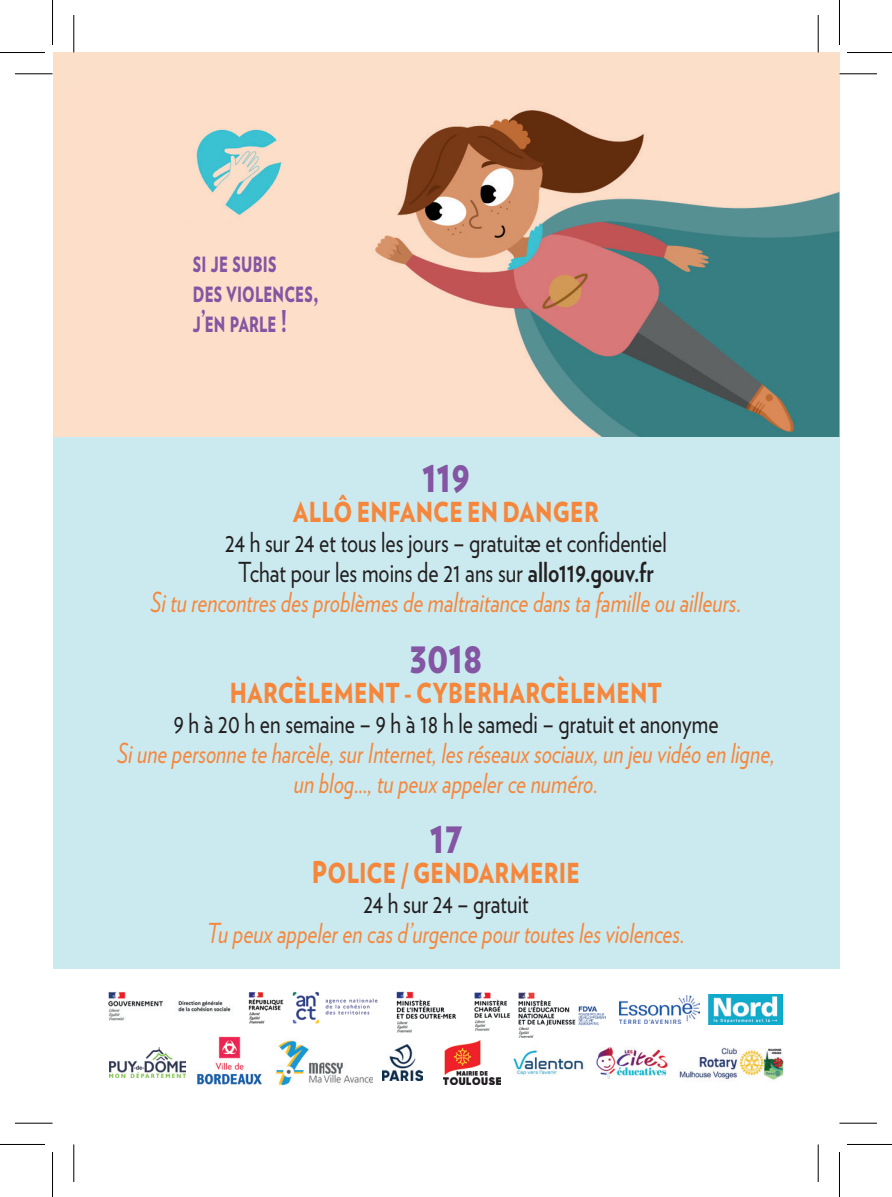
<style>
.page{position:relative;width:892px;height:1197px;background:#fff}
.page>*{position:absolute;margin:0;border:0;box-sizing:border-box;transform-origin:0 0}
.t1{font:900 45px "Verlag";letter-spacing:-.005em;color:#8355a2;scale:.8 1}
.t2{font:27.5px/30px "Verlag";letter-spacing:.005em;color:#231f20;text-align:center;scale:.8 1}
.t3{font:italic 27.5px/30px "Verlag";color:#f5873d;text-align:center;scale:.8 1}
.t4{font:900 27.5px/30px "Verlag";letter-spacing:.01em;color:#f5873d;text-align:center;scale:.8 1}
.t5{font:900 21px/30px "Verlag";letter-spacing:.015em;color:#8355a2;scale:.7 1}
.s1{font-size:30px}
.s2{font-weight:700}
.s3{font-style:italic;color:#f5873d}
.s4{font-weight:400;color:#231f20}
</style>
<div class="page">
<div style="left:52px;top:52px;width:787px;height:385px;background:#fcdfc9"></div>
<img style="left:375px;top:110px;width:464px;height:327px">
<img style="left:382px;top:1044px;width:40px;height:36px">
<img style="left:275px;top:1040px;width:97px;height:46px">
<img style="left:197px;top:1036px;width:65px;height:49px">
<img style="left:109px;top:1047px;width:76px;height:30px">
<img style="left:248px;top:991px;width:130px;height:33px">
<img style="left:513px;top:1050px;width:71px;height:26px">
<img style="left:620px;top:995px;width:79px;height:28px">
<img style="left:708px;top:994px;width:74px;height:30px">
<img style="left:443px;top:1040px;width:57px;height:44px">
<img style="left:474px;top:992px;width:36px;height:39px">
<img style="left:518px;top:992px;width:87px;height:46px">
<img style="left:679px;top:1047px;width:105px;height:33px">
<img style="left:596px;top:1046px;width:72px;height:33px">
<img style="left:396px;top:991px;width:60px;height:42px">
<img style="left:108px;top:992px;width:123px;height:29px">
<div style="left:52px;top:437px;width:787px;height:531px;background:#cbeaef"></div>
<img style="left:196px;top:129px;width:86px;height:86px">
<hr style="left:15px;top:73px;width:37px;height:1px;background:#000">
<hr style="left:839px;top:73px;width:38px;height:1px;background:#000">
<hr style="left:15px;top:1122px;width:37px;height:1px;background:#000">
<hr style="left:839px;top:1122px;width:38px;height:1px;background:#000">
<hr style="left:73px;top:15px;width:1px;height:37px;background:#000">
<hr style="left:73px;top:1144px;width:1px;height:37px;background:#000">
<hr style="left:817px;top:15px;width:1px;height:37px;background:#000">
<hr style="left:817px;top:1144px;width:1px;height:37px;background:#000">
<hr style="left:0;top:52px;width:45px;height:1px;background:#000">
<hr style="left:847px;top:52px;width:45px;height:1px;background:#000">
<hr style="left:0;top:1143px;width:45px;height:1px;background:#000">
<hr style="left:847px;top:1143px;width:45px;height:1px;background:#000">
<hr style="left:52px;top:0;width:1px;height:45px;background:#000">
<hr style="left:52px;top:1151px;width:1px;height:45px;background:#000">
<hr style="left:839px;top:0;width:1px;height:45px;background:#000">
<hr style="left:839px;top:1151px;width:1px;height:45px;background:#000">
<p class="t5" style="left:193px;top:248px;width:181px">SI JE SUBIS<br>DES VIOLENCES<span class="s1">,<br></span>J<span class="s1">’</span>EN PARLE <span class="s1">!</span></p>
<h1 class="t1" style="left:422px;top:439px;width:61px">119</h1>
<p class="t4" style="left:293px;top:496px;width:383px">ALLÔ ENFANCE EN DANGER</p>
<p class="t2" style="left:150px;top:526px;width:740px">24 h sur 24 et tous les jours – gratuitæ et confidentiel<br>Tchat pour les moins de 21 ans sur <span class="s2">allo119.gouv.fr<br></span><span class="s3">Si tu rencontres des problèmes de maltraitance dans ta famille ou ailleurs.</span></p>
<h1 class="t1" style="left:409px;top:619px;width:93px">3018</h1>
<p class="t4" style="left:230px;top:676px;width:542px">HARCÈLEMENT - CYBERHARCÈLEMENT</p>
<p class="t2" style="left:173px;top:706px;width:683px">9 h à 20 h en semaine – 9 h à 18 h le samedi – gratuit et anonyme</p>
<p class="t3" style="left:117px;top:736px;width:823px">Si une personne te harcèle, sur Internet, les réseaux sociaux, un jeu vidéo en ligne, un blog..., tu peux appeler ce numéro.</p>
<h1 class="t1" style="left:430px;top:799px;width:42px">17</h1>
<p class="t4" style="left:312px;top:856px;width:336px"><span class="s1">P</span>OLICE / GENDARMERIE<br><span class="s4">24 h sur 24 – gratuit</span></p>
<p class="t3" style="left:207px;top:916px;width:599px">Tu peux appeler en cas d’urgence pour toutes les violences.</p>
</div>
